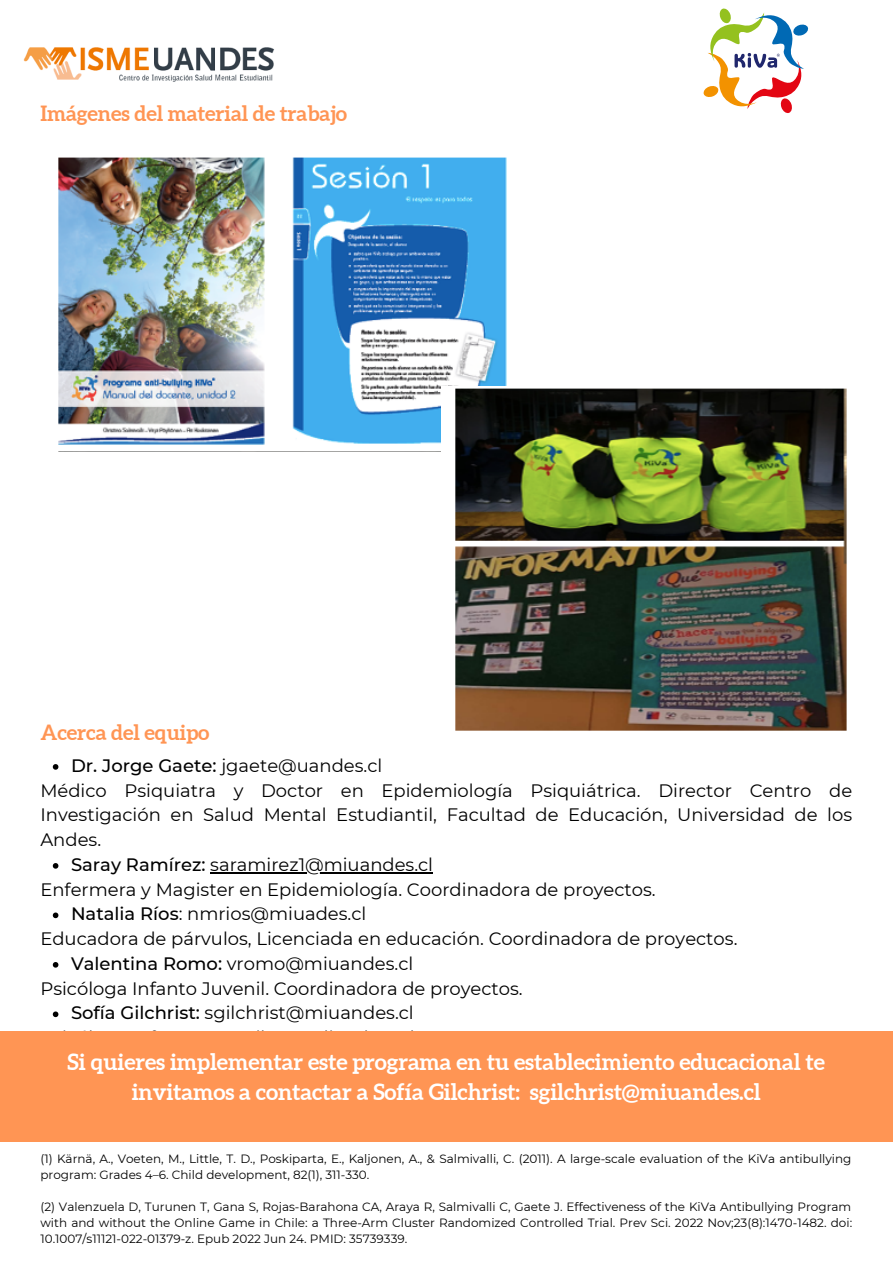
<style>
.page{position:relative;width:893px;height:1264px;background:#fff}
.page>*{position:absolute;margin:0;border:0;box-sizing:border-box;transform-origin:0 0}
.t1{font:700 22.5px/30.3px "Aleo";letter-spacing:-.005em;color:#fff;text-align:center}
.t2{font:700 21px "Aleo";letter-spacing:-.005em;color:#ff9554}
.t3{font:18px/24.8px "Montserrat";color:#000;text-align:justify}
.t4{font:12px/16px "Montserrat";color:#000}
.s1{font-weight:500}
</style>
<div class="page">
<img style="left:23px;top:47px;width:252px;height:35px">
<img style="left:58px;top:157px;width:449px;height:288px">
<svg style="left:53px;top:764px;width:5px;height:5px"></svg>
<svg style="left:53px;top:863px;width:5px;height:5px"></svg>
<hr style="left:210px;top:872px;width:223px;height:1px;background:#000">
<svg style="left:53px;top:912px;width:5px;height:6px"></svg>
<svg style="left:53px;top:962px;width:5px;height:5px"></svg>
<svg style="left:53px;top:1011px;width:5px;height:6px"></svg>
<svg style="left:703px;top:9px;width:105px;height:104px"></svg>
<img style="left:441px;top:386px;width:406px;height:345px">
<div style="left:0;top:1031px;width:892px;height:110px;background:#ff9554"></div>
<p class="t2" style="left:40px;top:101px;width:308px">Imágenes del material de trabajo</p>
<p class="t2" style="left:40px;top:720px;width:171px">Acerca del equipo</p>
<p class="t3" style="left:71px;top:753px;width:313px"><span class="s1">Dr. Jorge Gaete:</span> jgaete@uandes.cl</p>
<p class="t3" style="left:40px;top:777px;width:813px">Médico Psiquiatra y Doctor en Epidemiología Psiquiátrica. Director Centro de Investigación en Salud Mental Estudiantil, Facultad de Educación, Universidad de los Andes.</p>
<p class="t3" style="left:40px;top:876px;width:616px">Enfermera y Magister en Epidemiología. Coordinadora de proyectos.</p>
<p class="t3" style="left:40px;top:926px;width:698px">Educadora de párvulos, Licenciada en educación. Coordinadora de proyectos.</p>
<p class="t3" style="left:40px;top:975px;width:484px">Psicóloga Infanto Juvenil. Coordinadora de proyectos.</p>
<p class="t3" style="left:71px;top:852px;width:363px"><span class="s1">Saray Ramírez:</span> saramirez1@miuandes.cl</p>
<p class="t3" style="left:71px;top:901px;width:297px"><span class="s1">Natalia Ríos</span>: nmrios@miuades.cl</p>
<p class="t3" style="left:71px;top:951px;width:344px"><span class="s1">Valentina Romo:</span> vromo@miuandes.cl</p>
<p class="t3" style="left:71px;top:1000px;width:344px"><span class="s1">Sofía Gilchrist:</span> sgilchrist@miuandes.cl</p>
<p class="t1" style="left:68px;top:1046px;width:758px">Si quieres implementar este programa en tu establecimiento educacional te invitamos a contactar a Sofía Gilchrist: sgilchrist@miuandes.cl</p>
<p class="t4" style="left:40px;top:1151px;width:812px">(1) Kärnä, A., Voeten, M., Little, T. D., Poskiparta, E., Kaljonen, A., &amp; Salmivalli, C. (2011). A large‐scale evaluation of the KiVa antibullying program: Grades 4–6. Child development, 82(1), 311-330.</p>
<p class="t4" style="left:40px;top:1198px;width:813px;text-align:justify">(2) Valenzuela D, Turunen T, Gana S, Rojas-Barahona CA, Araya R, Salmivalli C, Gaete J. Effectiveness of the KiVa Antibullying Program with and without the Online Game in Chile: a Three-Arm Cluster Randomized Controlled Trial. Prev Sci. 2022 Nov;23(8):1470-1482. doi:<br>10.1007/s11121-022-01379-z. Epub 2022 Jun 24. PMID: 35739339.</p>
</div>
